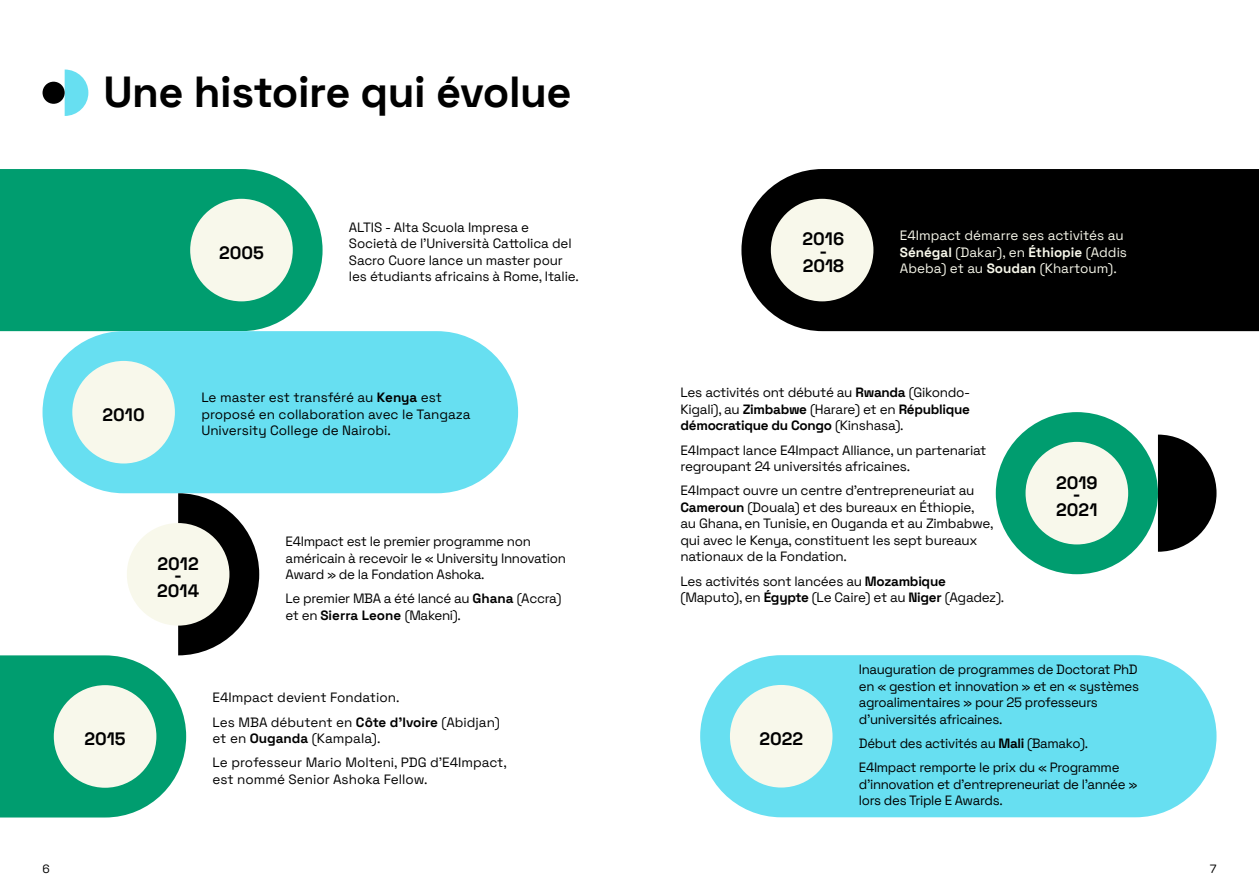
<style>
.page{position:relative;width:1259px;height:893px;background:#fff}
.page>*{position:absolute;margin:0;border:0;box-sizing:border-box;transform-origin:0 0}
.t1{font:700 43.5px "Space Grotesk";letter-spacing:-.01em;color:#000}
.t2{font:700 18px/13.5px "Space Grotesk";color:#000;text-align:center}
.t3{font:13.5px/16.5px "Space Grotesk";letter-spacing:-.02em;color:#000}
.t4{font:13.5px/24.3px "Space Grotesk";color:#000}
.t5{font:13.5px/16.5px "Space Grotesk";color:#f8f8eb}
.t6{font:12px "Space Grotesk";color:#000}
.s1{font-weight:700}
</style>
<div class="page">
<div style="left:700px;top:655px;width:516px;height:162px;background:#67dff1;border-radius:81px"></div>
<svg style="left:65px;top:70px;width:23px;height:46px"></svg>
<div style="left:43px;top:82px;width:22px;height:22px;background:#000;border-radius:50%"></div>
<div style="left:0;top:169px;width:322px;height:162px;background:#009d6f"></div>
<div style="left:43px;top:331px;width:475px;height:162px;background:#67dff1;border-radius:81px"></div>
<div style="left:190px;top:199px;width:103px;height:102px;background:#f8f8eb;border-radius:50%"></div>
<div style="left:72px;top:361px;width:103px;height:102px;background:#f8f8eb;border-radius:50%"></div>
<svg style="left:0;top:493px;width:259px;height:324px"></svg>
<div style="left:127px;top:523px;width:102px;height:103px;background:#f8f8eb;border-radius:50%"></div>
<div style="left:741px;top:169px;width:518px;height:162px;background:#000"></div>
<div style="left:771px;top:199px;width:102px;height:102px;background:#f8f8eb;border-radius:50%"></div>
<div style="left:730px;top:685px;width:102px;height:102px;background:#f8f8eb;border-radius:50%"></div>
<div style="left:995px;top:412px;width:163px;height:162px;background:#009d6f;border-radius:50%"></div>
<svg style="left:1158px;top:435px;width:58px;height:117px"></svg>
<div style="left:1025px;top:442px;width:103px;height:102px;background:#f8f8eb;border-radius:50%"></div>
<h1 class="t1" style="left:103px;top:60px;width:470px">Une histoire qui évolue</h1>
<h2 class="t2" style="left:219px;top:245px;width:46px">2005</h2>
<p class="t3" style="left:349px;top:218px;width:231px">ALTIS - Alta Scuola Impresa e Società de l’Università Cattolica del Sacro Cuore lance un master pour les étudiants africains à Rome, Italie.</p>
<h2 class="t2" style="left:102px;top:407px;width:44px">2010</h2>
<p class="t4" style="left:201px;top:389px;width:271px;line-height:16.5px">Le master est transféré au <span class="s1">Kenya</span> est proposé en collaboration avec le Tangaza<br>University College de Nairobi.</p>
<h2 class="t2" style="left:84px;top:731px;width:43px">2015</h2>
<h2 class="t2" style="left:157px;top:556px;width:43px">2012 -<br>2014</h2>
<p class="t3" style="left:286px;top:532px;width:282px">E4Impact est le premier programme non américain à recevoir le « University Innovation<br>Award » de la Fondation Ashoka.</p>
<p class="t3" style="left:286px;top:590px;width:277px">Le premier MBA a été lancé au <span class="s1">Ghana</span> (Accra) et en <span class="s1">Sierra Leone</span> (Makeni).</p>
<p class="t4" style="left:213px;top:685px;width:289px">E4Impact devient Fondation.<br>Les MBA débutent en <span class="s1">Côte d’Ivoire</span> (Abidjan)</p>
<p class="t4" style="left:213px;top:725px;width:296px">et en <span class="s1">Ouganda</span> (Kampala).<br>Le professeur Mario Molteni, PDG d’E4Impact,</p>
<p class="t4" style="left:213px;top:766px;width:216px">est nommé Senior Ashoka Fellow.</p>
<h2 class="t2" style="left:802px;top:231px;width:43px">2016 -<br>2018</h2>
<p class="t5" style="left:900px;top:227px;width:229px">E4Impact démarre ses activités au<br><span class="s1">Sénégal</span> (Dakar), en <span class="s1">Éthiopie</span> (Addis<br>Abeba) et au <span class="s1">Soudan</span> (Khartoum).</p>
<p class="t3" style="left:680px;top:384px;width:291px;text-align:justify">Les activités ont débuté au <span class="s1">Rwanda</span> (Gikondo-Kigali), au <span class="s1">Zimbabwe</span> (Harare) et en <span class="s1">République démocratique du Congo</span> (Kinshasa).</p>
<p class="t3" style="left:680px;top:441px;width:307px">E4Impact lance E4Impact Alliance, un partenariat regroupant 24 universités africaines.</p>
<p class="t3" style="left:680px;top:482px;width:314px">E4Impact ouvre un centre d’entrepreneuriat au <span class="s1">Cameroun</span> (Douala) et des bureaux en Éthiopie,<br>au Ghana, en Tunisie, en Ouganda et au Zimbabwe, qui avec le Kenya, constituent les sept bureaux nationaux de la Fondation.</p>
<p class="t3" style="left:680px;top:572px;width:325px">Les activités sont lancées au <span class="s1">Mozambique </span>(Maputo), en <span class="s1">Égypte</span> (Le Caire) et au <span class="s1">Niger</span> (Agadez).</p>
<h2 class="t2" style="left:1056px;top:474px;width:43px">2019 -<br>2021</h2>
<h2 class="t2" style="left:759px;top:731px;width:45px">2022</h2>
<p class="t3" style="left:859px;top:660px;width:281px">Inauguration de programmes de Doctorat PhD en « gestion et innovation » et en « systèmes agroalimentaires » pour 25 professeurs d’universités africaines.</p>
<p class="t3" style="left:859px;top:730px;width:262px;line-height:24.3px">Début des activités au <span class="s1">Mali</span> (Bamako).<br>E4Impact remporte le prix du « Programme</p>
<p class="t3" style="left:859px;top:775px;width:280px">d’innovation et d’entrepreneuriat de l’année » lors des Triple E Awards.</p>
<p class="t6" style="left:43px;top:860px;width:9px">6</p>
<p class="t6" style="left:1209px;top:860px;width:8px">7</p>
</div>
